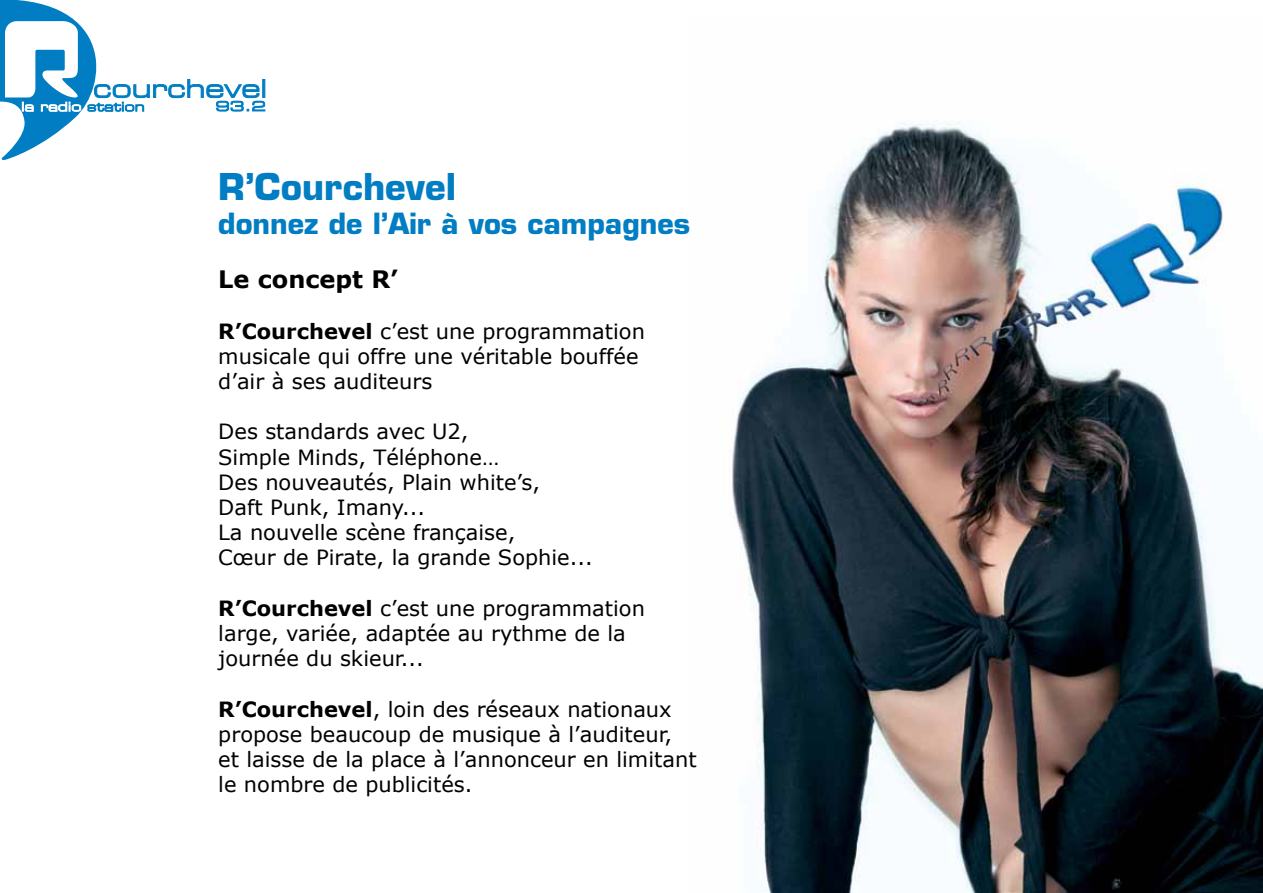
<style>
.page{position:relative;width:1263px;height:893px;background:#fff}
.page>*{position:absolute;margin:0;border:0;box-sizing:border-box;transform-origin:0 0}
.t1{font:700 36px "Eurostile";color:#007dc3}
.t2{font:700 28.5px "Eurostile";color:#007dc3}
.t3{font:700 24px "Verdana";color:#000}
.t4{font:21px/25.2px "Verdana";color:#000}
.s1{font-weight:700}
</style>
<div class="page">
<img style="left:732px;top:121px;width:531px;height:772px">
<svg style="left:0;top:0;width:265px;height:160px"></svg>
<h1 class="t1" style="left:218px;top:165px;width:239px">R’Courchevel</h1>
<h2 class="t2" style="left:218px;top:206px;width:473px">donnez de l’Air à vos campagnes</h2>
<p class="t3" style="left:218px;top:264px;width:181px">Le concept R’</p>
<p class="t4" style="left:218px;top:319px;width:428px"><span class="s1">R’Courchevel</span> c’est une programmation musicale qui offre une véritable bouffée d’air à ses auditeurs</p>
<p class="t4" style="left:218px;top:420px;width:376px">Des standards avec U2,<br>Simple Minds, Téléphone…<br>Des nouveautés, Plain white’s,<br>Daft Punk, Imany...<br>La nouvelle scène française,<br>Cœur de Pirate, la grande Sophie...</p>
<p class="t4" style="left:218px;top:596px;width:428px"><span class="s1">R’Courchevel</span> c’est une programmation large, variée, adaptée au rythme de la journée du skieur...</p>
<p class="t4" style="left:218px;top:697px;width:480px"><span class="s1">R’Courchevel</span>, loin des réseaux nationaux propose beaucoup de musique à l’auditeur, et laisse de la place à l’annonceur en limitant le nombre de publicités.</p>
</div>
